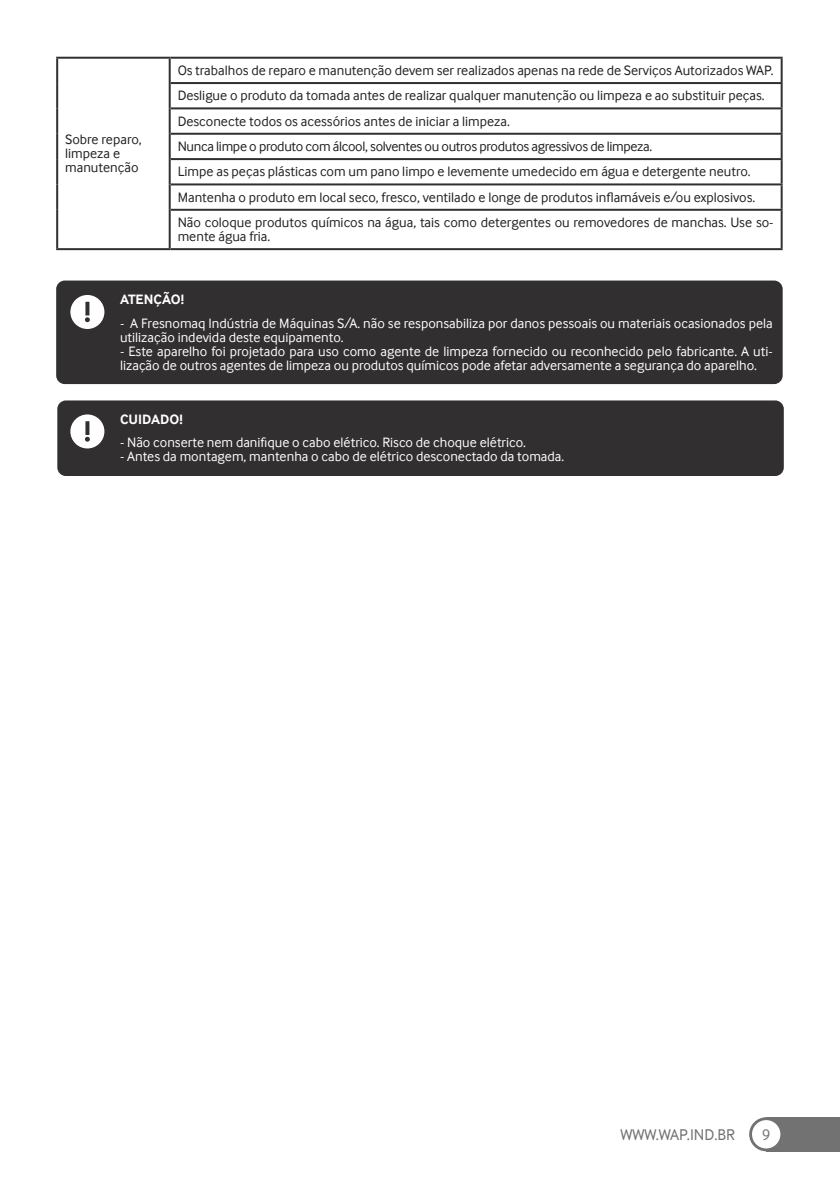
<style>
.page{position:relative;width:840px;height:1191px;background:#fff}
.page>*{position:absolute;margin:0;border:0;box-sizing:border-box;transform-origin:0 0}
.t1{font:16px "Inter Face";color:#717271}
.t2{font:14px/25.4px "Inter Face";color:#231f20}
.t3{font:14px/14px "Inter Face";color:#fff}
.t4{font:700 14px "Inter Face";color:#fff}
</style>
<div class="page">
<div style="left:765px;top:1117px;width:74px;height:34px;background:#717271"></div>
<svg style="left:748px;top:1117px;width:34px;height:34px"></svg>
<div style="left:751px;top:1120px;width:29px;height:28px;background:#fff;border-radius:50%"></div>
<div style="left:56px;top:280px;width:726px;height:104px;background:#312f30;border-radius:9px"></div>
<div style="left:57px;top:400px;width:726px;height:76px;background:#312f30;border-radius:9px"></div>
<div style="left:70px;top:295px;width:34px;height:34px;background:#fff;border-radius:50%"></div>
<svg style="left:85px;top:302px;width:5px;height:20px"></svg>
<div style="left:70px;top:414px;width:34px;height:34px;background:#fff;border-radius:50%"></div>
<svg style="left:85px;top:421px;width:5px;height:21px"></svg>
<hr style="left:171px;top:57px;width:611px;height:2px;background:#312f30">
<hr style="left:780px;top:59px;width:2px;height:23px;background:#312f30">
<hr style="left:171px;top:82px;width:611px;height:2px;background:#312f30">
<hr style="left:780px;top:84px;width:2px;height:23px;background:#312f30">
<hr style="left:171px;top:107px;width:611px;height:2px;background:#312f30">
<hr style="left:780px;top:109px;width:2px;height:24px;background:#312f30">
<hr style="left:171px;top:133px;width:611px;height:2px;background:#312f30">
<hr style="left:780px;top:135px;width:2px;height:23px;background:#312f30">
<hr style="left:171px;top:158px;width:611px;height:2px;background:#312f30">
<hr style="left:780px;top:160px;width:2px;height:23px;background:#312f30">
<hr style="left:171px;top:183px;width:611px;height:2px;background:#312f30">
<hr style="left:780px;top:185px;width:2px;height:24px;background:#312f30">
<hr style="left:171px;top:209px;width:611px;height:2px;background:#312f30">
<hr style="left:780px;top:211px;width:2px;height:37px;background:#312f30">
<hr style="left:171px;top:248px;width:611px;height:2px;background:#312f30">
<hr style="left:56px;top:57px;width:115px;height:2px;background:#312f30">
<hr style="left:56px;top:59px;width:2px;height:24px;background:#312f30">
<hr style="left:169px;top:59px;width:2px;height:24px;background:#312f30">
<hr style="left:56px;top:83px;width:2px;height:25px;background:#312f30">
<hr style="left:169px;top:83px;width:2px;height:25px;background:#312f30">
<hr style="left:56px;top:108px;width:2px;height:26px;background:#312f30">
<hr style="left:169px;top:108px;width:2px;height:26px;background:#312f30">
<hr style="left:56px;top:134px;width:2px;height:25px;background:#312f30">
<hr style="left:169px;top:134px;width:2px;height:25px;background:#312f30">
<hr style="left:56px;top:159px;width:2px;height:25px;background:#312f30">
<hr style="left:169px;top:159px;width:2px;height:25px;background:#312f30">
<hr style="left:56px;top:184px;width:2px;height:26px;background:#312f30">
<hr style="left:169px;top:184px;width:2px;height:26px;background:#312f30">
<hr style="left:56px;top:210px;width:2px;height:38px;background:#312f30">
<hr style="left:169px;top:210px;width:2px;height:38px;background:#312f30">
<hr style="left:56px;top:248px;width:115px;height:2px;background:#312f30">
<p class="t2" style="left:65px;top:132px;width:78px;line-height:14px">Sobre reparo, limpeza e manutenção</p>
<p class="t2" style="left:178px;top:58px;width:597px">Os trabalhos de reparo e manutenção devem ser realizados apenas na rede de Serviços Autorizados WAP.<br>Desligue o produto da tomada antes de realizar qualquer manutenção ou limpeza e ao substituir peças.<br>Desconecte todos os acessórios antes de iniciar a limpeza.<br>Nunca limpe o produto com álcool, solventes ou outros produtos agressivos de limpeza.<br>Limpe as peças plásticas com um pano limpo e levemente umedecido em água e detergente neutro.<br>Mantenha o produto em local seco, fresco, ventilado e longe de produtos inflamáveis e/ou explosivos.<br>Não coloque produtos químicos na água, tais como detergentes ou removedores de manchas. Use so-</p>
<p class="t2" style="left:178px;top:224px;width:94px">mente água fria.</p>
<p class="t4" style="left:120px;top:291px;width:65px">ATENÇÃO!</p>
<p class="t3" style="left:120px;top:316px;width:654px">- A Fresnomaq Indústria de Máquinas S/A. não se responsabiliza por danos pessoais ou materiais ocasionados pela utilização indevida deste equipamento.</p>
<p class="t3" style="left:120px;top:344px;width:653px">- Este aparelho foi projetado para uso como agente de limpeza fornecido ou reconhecido pelo fabricante. A uti&shy;lização de outros agentes de limpeza ou produtos químicos pode afetar adversamente a segurança do aparelho.</p>
<p class="t4" style="left:120px;top:411px;width:64px">CUIDADO!</p>
<p class="t3" style="left:120px;top:435px;width:407px">- Não conserte nem danifique o cabo elétrico. Risco de choque elétrico.</p>
<p class="t3" style="left:120px;top:449px;width:445px">- Antes da montagem, mantenha o cabo de elétrico desconectado da tomada.</p>
<p class="t1" style="left:620px;top:1125px;width:116px">WWW.WAP.IND.BR</p>
<p class="t1" style="left:761px;top:1125px;width:10px">9</p>
</div>
